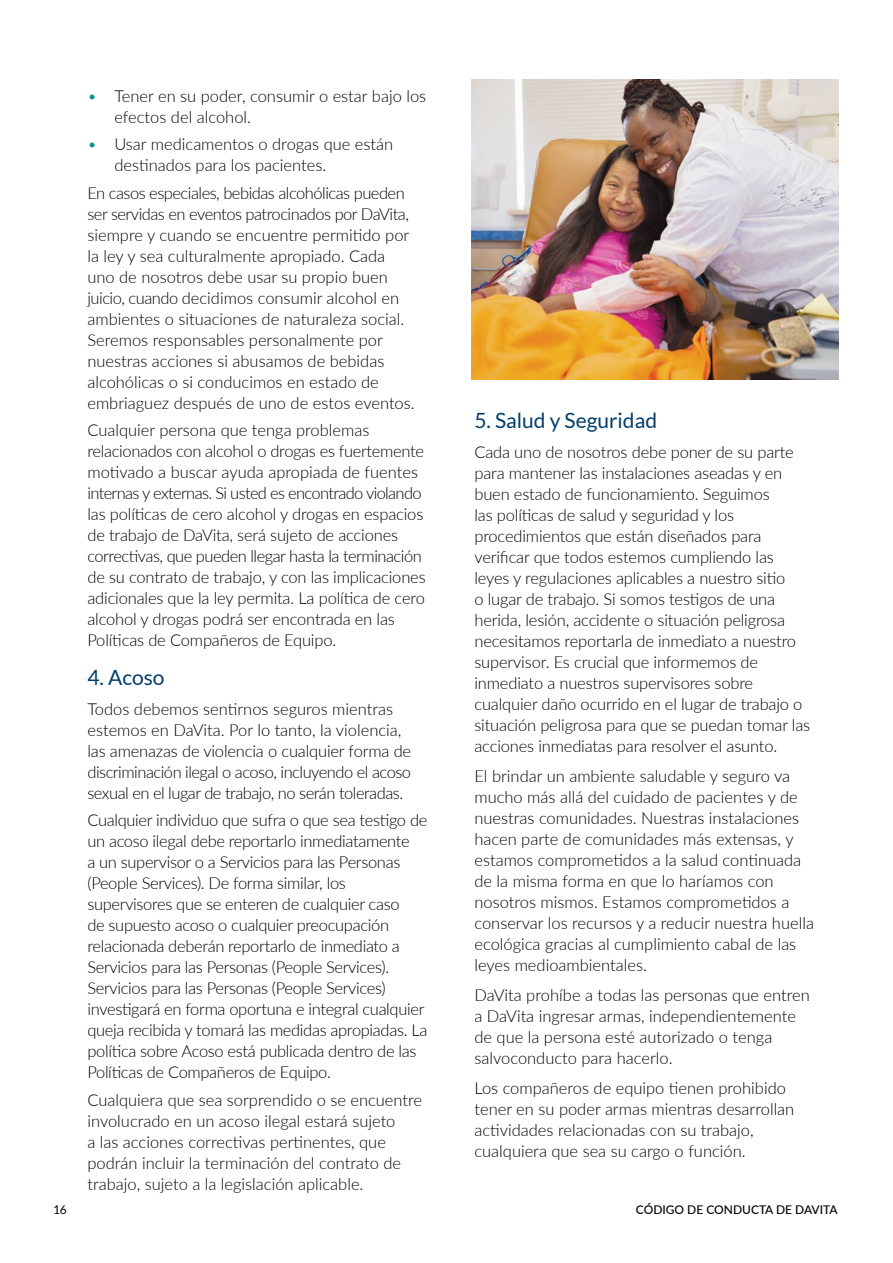
<style>
.page{position:relative;width:893px;height:1263px;background:#fff}
.page>*{position:absolute;margin:0;border:0;box-sizing:border-box;transform-origin:0 0}
.heading_2{font:21px "Lato";color:#003e6b}
.Body_Text{font:300 16.5px/21px "Lato";letter-spacing:-.01em;color:#000}
.t1{font:500 12px "Lato";color:#000}
.t2{font:12px "Lato";color:#000}
.s1{color:#009596}
</style>
<div class="page">
<img style="left:471px;top:80px;width:367px;height:299px">
<p class="Body_Text" style="left:114px;top:85px;width:313px;text-indent:-27px"><span class="s1">•</span> Tener en su poder, consumir o estar bajo los efectos del alcohol.</p>
<p class="Body_Text" style="left:114px;top:133px;width:280px;text-indent:-27px"><span class="s1">•</span> Usar medicamentos o drogas que están destinados para los pacientes.</p>
<p class="Body_Text" style="left:87px;top:182px;width:329px">En casos especiales, bebidas alcohólicas pueden ser servidas en eventos patrocinados por DaVita, siempre y cuando se encuentre permitido por la ley y sea culturalmente apropiado. Cada uno de nosotros debe usar su propio buen juicio, cuando decidimos consumir alcohol en ambientes o situaciones de naturaleza social.<br>Seremos responsables personalmente por nuestras acciones si abusamos de bebidas alcohólicas o si conducimos en estado de embriaguez después de uno de estos eventos.</p>
<p class="Body_Text" style="left:87px;top:419px;width:340px">Cualquier persona que tenga problemas relacionados con alcohol o drogas es fuertemente motivado a buscar ayuda apropiada de fuentes internas y externas. Si usted es encontrado violando las políticas de cero alcohol y drogas en espacios de trabajo de DaVita, será sujeto de acciones correctivas, que pueden llegar hasta la terminación de su contrato de trabajo, y con las implicaciones adicionales que la ley permita. La política de cero alcohol y drogas podrá ser encontrada en las Políticas de Compañeros de Equipo.</p>
<p class="heading_2" style="left:87px;top:665px;width:79px">4. Acoso</p>
<p class="Body_Text" style="left:87px;top:698px;width:325px">Todos debemos sentirnos seguros mientras estemos en DaVita. Por lo tanto, la violencia, las amenazas de violencia o cualquier forma de discriminación ilegal o acoso, incluyendo el acoso sexual en el lugar de trabajo, no serán toleradas.</p>
<p class="Body_Text" style="left:87px;top:809px;width:341px">Cualquier individuo que sufra o que sea testigo de un acoso ilegal debe reportarlo inmediatamente<br>a un supervisor o a Servicios para las Personas (People Services). De forma similar, los supervisores que se enteren de cualquier caso<br>de supuesto acoso o cualquier preocupación relacionada deberán reportarlo de inmediato a Servicios para las Personas (People Services).<br>Servicios para las Personas (People Services) investigará en forma oportuna e integral cualquier queja recibida y tomará las medidas apropiadas. La política sobre Acoso está publicada dentro de las Políticas de Compañeros de Equipo.</p>
<p class="Body_Text" style="left:87px;top:1089px;width:336px">Cualquiera que sea sorprendido o se encuentre involucrado en un acoso ilegal estará sujeto<br>a las acciones correctivas pertinentes, que podrán incluir la terminación del contrato de trabajo, sujeto a la legislación aplicable.</p>
<p class="heading_2" style="left:474px;top:409px;width:184px">5. Salud y Seguridad</p>
<p class="Body_Text" style="left:474px;top:441px;width:337px">Cada uno de nosotros debe poner de su parte para mantener las instalaciones aseadas y en buen estado de funcionamiento. Seguimos<br>las políticas de salud y seguridad y los procedimientos que están diseñados para verificar que todos estemos cumpliendo las leyes y regulaciones aplicables a nuestro sitio<br>o lugar de trabajo. Si somos testigos de una herida, lesión, accidente o situación peligrosa necesitamos reportarla de inmediato a nuestro supervisor. Es crucial que informemos de inmediato a nuestros supervisores sobre cualquier daño ocurrido en el lugar de trabajo o situación peligrosa para que se puedan tomar las acciones inmediatas para resolver el asunto.</p>
<p class="Body_Text" style="left:474px;top:765px;width:341px">El brindar un ambiente saludable y seguro va mucho más allá del cuidado de pacientes y de nuestras comunidades. Nuestras instalaciones hacen parte de comunidades más extensas, y estamos comprometidos a la salud continuada de la misma forma en que lo haríamos con nosotros mismos. Estamos comprometidos a conservar los recursos y a reducir nuestra huella ecológica gracias al cumplimiento cabal de las leyes medioambientales.</p>
<p class="Body_Text" style="left:474px;top:984px;width:337px">DaVita prohíbe a todas las personas que entren a DaVita ingresar armas, independientemente de que la persona esté autorizado o tenga salvoconducto para hacerlo.</p>
<p class="Body_Text" style="left:474px;top:1077px;width:321px">Los compañeros de equipo tienen prohibido tener en su poder armas mientras desarrollan actividades relacionadas con su trabajo, cualquiera que sea su cargo o función.</p>
<p class="t2" style="left:53px;top:1203px;width:15px">16</p>
<p class="t1" style="left:636px;top:1201px;width:203px">CÓDIGO DE CONDUCTA DE DAVITA</p>
</div>
